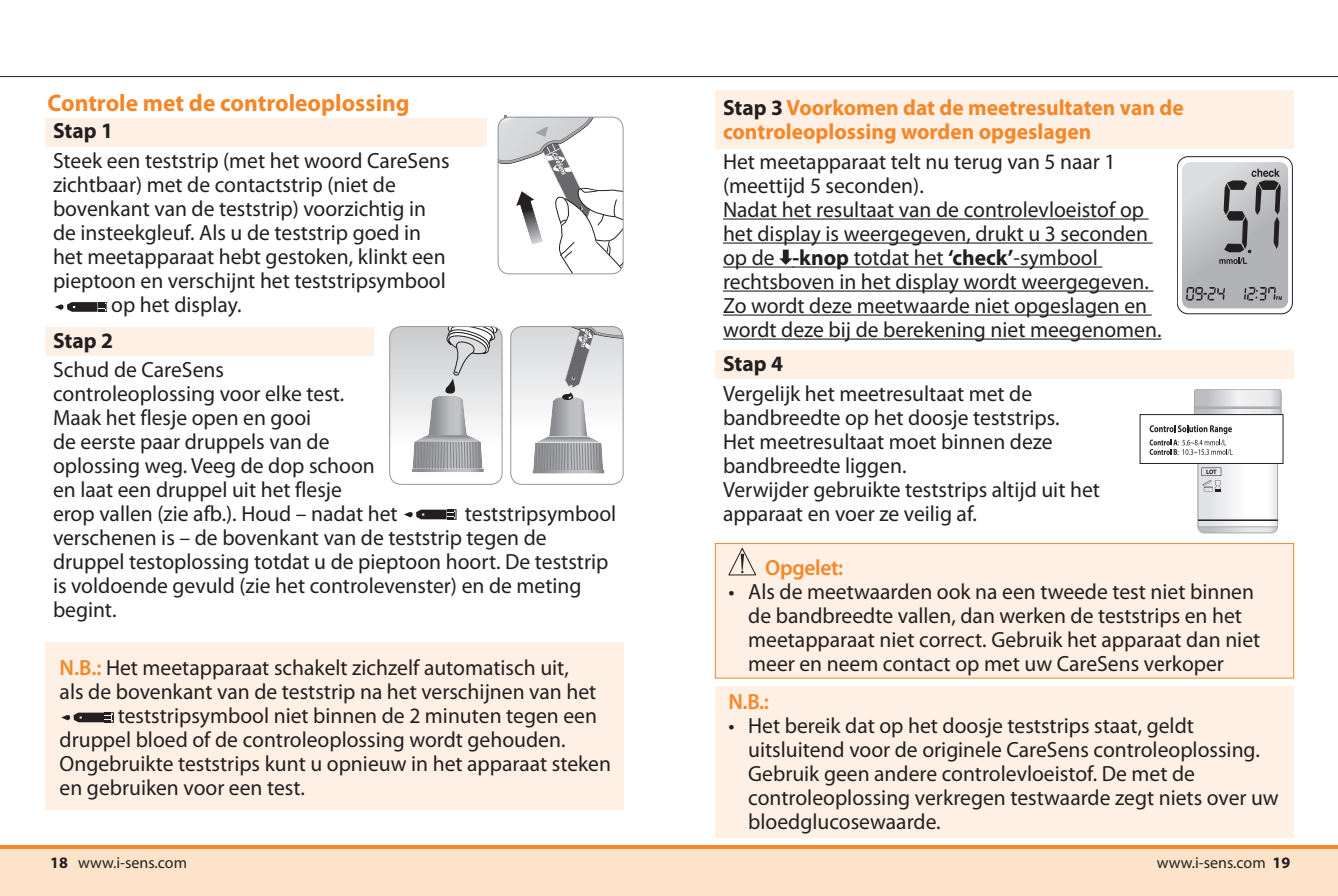
<style>
.page{position:relative;width:1338px;height:896px;background:#fff}
.page>*{position:absolute;margin:0;border:0;box-sizing:border-box;transform-origin:0 0}
.t1{font:700 24px "Myriad Pro";color:#f58728}
.t2{font:22px/24px "Myriad Pro";color:#231f20}
.t3{font:700 22px/24px "Myriad Pro";color:#f58728}
.t4{font:700 22px "Myriad Pro";color:#231f20}
.t5{font:600 22px "Myriad Pro";letter-spacing:-.015em;color:#f58728}
.t6{font:16px "Myriad Pro";color:#231f20}
.s1{font-weight:600;color:#f58728}
.s2{color:#231f20}
.s3{font-weight:700}
</style>
<div class="page">
<div style="left:0;top:847px;width:669px;height:49px;background:#fee3cb"></div>
<hr style="left:0;top:845px;width:669px;height:4px;background:#f58728">
<hr style="left:0;top:76px;width:669px;height:1px;background:#231f20">
<div style="left:669px;top:847px;width:669px;height:49px;background:#fee3cb"></div>
<hr style="left:669px;top:845px;width:669px;height:4px;background:#f58728">
<hr style="left:669px;top:76px;width:669px;height:1px;background:#231f20">
<svg style="left:1150px;top:389px;width:131px;height:144px"></svg>
<div style="left:715px;top:686px;width:579px;height:151px;background:#fef0e4"></div>
<div style="left:715px;top:543px;width:579px;height:135px;background:#fef0e4"></div>
<div style="left:715px;top:543px;width:579px;height:135px;border:1px solid #f58728"></div>
<div style="left:715px;top:91px;width:578px;height:58px;background:#fef0e4"></div>
<hr style="left:723px;top:218px;width:426px;height:2px;background:#231f20">
<hr style="left:723px;top:242px;width:430px;height:2px;background:#231f20">
<hr style="left:723px;top:266px;width:56px;height:2px;background:#231f20">
<hr style="left:792px;top:266px;width:310px;height:2px;background:#231f20">
<hr style="left:723px;top:290px;width:430px;height:2px;background:#231f20">
<hr style="left:723px;top:314px;width:429px;height:2px;background:#231f20">
<hr style="left:723px;top:338px;width:438px;height:2px;background:#231f20">
<div style="left:715px;top:351px;width:578px;height:28px;background:#fef0e4"></div>
<svg style="left:1182px;top:162px;width:106px;height:147px;background:#adaeb1"></svg>
<div style="left:1177px;top:156px;width:116px;height:158px;border:1px solid #231f20;border-radius:11px"></div>
<svg style="left:728px;top:548px;width:28px;height:27px"></svg>
<div style="left:45px;top:118px;width:442px;height:28px;background:#fef0e4"></div>
<div style="left:45px;top:327px;width:329px;height:28px;background:#fef0e4"></div>
<svg style="left:404px;top:510px;width:52px;height:9px"></svg>
<svg style="left:511px;top:326px;width:111px;height:158px"></svg>
<div style="left:510px;top:326px;width:114px;height:159px;border:1px solid #939598;border-radius:11px"></div>
<svg style="left:390px;top:327px;width:111px;height:157px"></svg>
<div style="left:389px;top:326px;width:114px;height:159px;border:1px solid #939598;border-radius:11px"></div>
<svg style="left:55px;top:302px;width:52px;height:10px"></svg>
<svg style="left:498px;top:116px;width:125px;height:158px"></svg>
<div style="left:498px;top:117px;width:126px;height:157px;border:1px solid #939598;border-radius:11px"></div>
<div style="left:45px;top:643px;width:579px;height:167px;background:#fef0e4"></div>
<svg style="left:61px;top:712px;width:53px;height:10px"></svg>
<svg style="left:779px;top:250px;width:15px;height:18px"></svg>
<p class="t1" style="left:48px;top:93px;width:364px">Controle met de controleoplossing</p>
<p class="t4" style="left:53px;top:123px;width:62px">Stap 1</p>
<p class="t2" style="left:53px;top:151px;width:398px">Steek een teststrip (met het woord CareSens</p>
<p class="t2" style="left:53px;top:175px;width:344px">zichtbaar) met de contactstrip (niet de</p>
<p class="t2" style="left:53px;top:199px;width:375px">bovenkant van de teststrip) voorzichtig in</p>
<p class="t2" style="left:53px;top:223px;width:370px">de insteekgleuf. Als u de teststrip goed in</p>
<p class="t2" style="left:53px;top:247px;width:394px">het meetapparaat hebt gestoken, klinkt een</p>
<p class="t2" style="left:53px;top:271px;width:394px">pieptoon en verschijnt het teststripsymbool</p>
<p class="t2" style="left:111px;top:295px;width:132px">op het display.</p>
<p class="t4" style="left:53px;top:332px;width:62px">Stap 2</p>
<p class="t2" style="left:53px;top:360px;width:346px">Schud de CareSens<br>controleoplossing voor elke test.<br>Maak het flesje open en gooi<br>de eerste paar druppels van de oplossing weg. Veeg de dop schoon en laat een druppel uit het flesje<br>erop vallen (zie afb.). Houd – nadat het</p>
<p class="t2" style="left:53px;top:504px;width:565px;text-indent:412px">teststripsymbool verschenen is – de bovenkant van de teststrip tegen de druppel testoplossing totdat u de pieptoon hoort. De teststrip is voldoende gevuld (zie het controlevenster) en de meting begint.</p>
<p class="t2" style="left:60px;top:657px;width:511px"><span class="s1">N.B.:</span> Het meetapparaat schakelt zichzelf automatisch uit,</p>
<p class="t2" style="left:60px;top:681px;width:538px">als de bovenkant van de teststrip na het verschijnen van het</p>
<p class="t2" style="left:118px;top:705px;width:481px">teststripsymbool niet binnen de 2 minuten tegen een</p>
<p class="t2" style="left:60px;top:729px;width:507px">druppel bloed of de controleoplossing wordt gehouden.</p>
<p class="t2" style="left:60px;top:753px;width:553px">Ongebruikte teststrips kunt u opnieuw in het apparaat steken</p>
<p class="t2" style="left:60px;top:777px;width:247px">en gebruiken voor een test.</p>
<p class="t3" style="left:723px;top:98px;width:462px"><span class="s2">Stap 3</span> Voorkomen dat de meetresultaten van de controleoplossing worden opgeslagen</p>
<p class="t2" style="left:723px;top:151px;width:440px">Het meetapparaat telt nu terug van 5 naar 1 (meettijd 5 seconden).<br>Nadat het resultaat van de controlevloeistof op het display is weergegeven, drukt u 3 seconden op de <span class="s3">-knop</span> totdat het <span class="s3">‘check’</span>-symbool rechtsboven in het display wordt weergegeven.<br>Zo wordt deze meetwaarde niet opgeslagen en wordt deze bij de berekening niet meegenomen.</p>
<p class="t4" style="left:723px;top:355px;width:62px">Stap 4</p>
<p class="t2" style="left:723px;top:383px;width:378px">Vergelijk het meetresultaat met de bandbreedte op het doosje teststrips.<br>Het meetresultaat moet binnen deze bandbreedte liggen.<br>Verwijder gebruikte teststrips altijd uit het apparaat en voer ze veilig af.</p>
<p class="t5" style="left:765px;top:559px;width:80px">Opgelet:</p>
<p class="t2" style="left:748px;top:579px;width:514px;text-indent:-20px">• Als de meetwaarden ook na een tweede test niet binnen de bandbreedte vallen, dan werken de teststrips en het meetapparaat niet correct. Gebruik het apparaat dan niet meer en neem contact op met uw CareSens verkoper</p>
<p class="t5" style="left:728px;top:693px;width:42px">N.B.:</p>
<p class="t2" style="left:748px;top:714px;width:532px;text-indent:-20px">• Het bereik dat op het doosje teststrips staat, geldt uitsluitend voor de originele CareSens controleoplossing.<br>Gebruik geen andere controlevloeistof. De met de controleoplossing verkregen testwaarde zegt niets over uw bloedglucosewaarde.</p>
<p class="t6" style="left:50px;top:856px;width:138px"><span class="s3">18</span> www.i-sens.com</p>
<p class="t6" style="left:1157px;top:856px;width:135px">www.i-sens.com <span class="s3">19</span></p>
</div>
